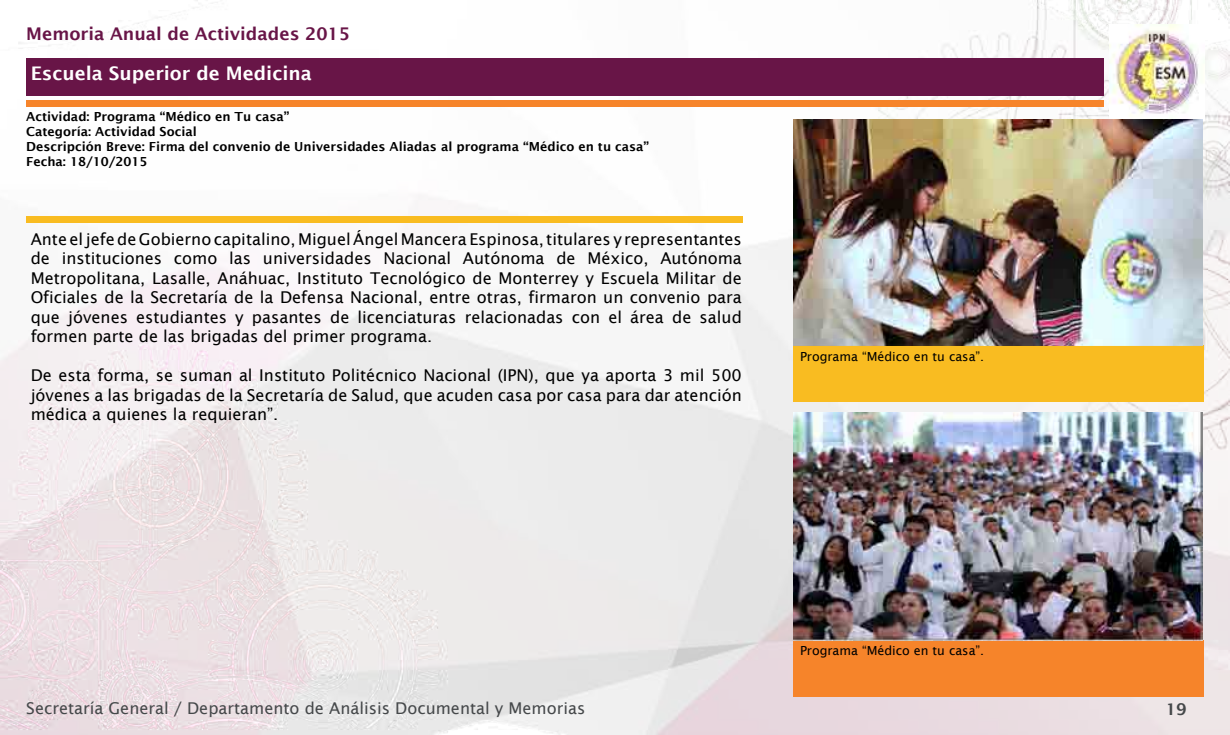
<style>
.page{position:relative;width:1230px;height:735px;background:#fff}
.page>*{position:absolute;margin:0;border:0;box-sizing:border-box;transform-origin:0 0}
.t1{font:600 18.75px "Lucida Sans";color:#fff}
.t2{font:600 17.5px "Lucida Sans";color:#681547}
.t3{font:16.25px/19.5px "Lucida Sans";color:#000;text-align:justify}
.t4{font:16.25px "Lucida Sans";color:#45484a}
.t5{font:600 16.25px "Lucida Sans";color:#45484a}
.t6{font:600 12.5px/15px "Lucida Sans";color:#000}
.t7{font:12.5px "Lucida Sans";color:#000}
</style>
<div class="page">
<img style="left:0;top:0;width:1230px;height:735px">
<img style="left:1109px;top:24px;width:95px;height:97px">
<div style="left:26px;top:58px;width:1078px;height:38px;background:#681547"></div>
<div style="left:26px;top:216px;width:716px;height:7px;background:#f9bc21"></div>
<div style="left:26px;top:100px;width:1078px;height:6px;background:#f6842a"></div>
<div style="left:793px;top:345px;width:411px;height:57px;background:#f9bc21"></div>
<div style="left:793px;top:640px;width:411px;height:56px;background:#f6842a"></div>
<img style="left:793px;top:119px;width:410px;height:226px">
<img style="left:793px;top:412px;width:410px;height:228px">
<p class="t2" style="left:26px;top:24px;width:325px">Memoria Anual de Actividades 2015</p>
<p class="t1" style="left:31px;top:63px;width:283px">Escuela Superior de Medicina</p>
<p class="t6" style="left:26px;top:109px;width:625px">Actividad: Programa “Médico en Tu casa”<br>Categoría: Actividad Social<br>Descripción Breve: Firma del convenio de Universidades Aliadas al programa “Médico en tu casa” Fecha: 18/10/2015</p>
<p class="t3" style="left:31px;top:229px;width:713px">Ante el jefe de Gobierno capitalino, Miguel Ángel Mancera Espinosa, titulares y representantes de instituciones como las universidades Nacional Autónoma de México, Autónoma Metropolitana, Lasalle, Anáhuac, Instituto Tecnológico de Monterrey y Escuela Militar de Oficiales de la Secretaría de la Defensa Nacional, entre otras, firmaron un convenio para que jóvenes estudiantes y pasantes de licenciaturas relacionadas con el área de salud formen parte de las brigadas del primer programa.</p>
<p class="t3" style="left:31px;top:366px;width:713px">De esta forma, se suman al Instituto Politécnico Nacional (IPN), que ya aporta 3 mil 500 jóvenes a las brigadas de la Secretaría de Salud, que acuden casa por casa para dar atención médica a quienes la requieran”.</p>
<p class="t7" style="left:800px;top:350px;width:186px">Programa “Médico en tu casa”.</p>
<p class="t7" style="left:800px;top:644px;width:186px">Programa “Médico en tu casa”.</p>
<p class="t4" style="left:26px;top:699px;width:561px">Secretaría General / Departamento de Análisis Documental y Memorias</p>
<p class="t5" style="left:1166px;top:700px;width:22px">19</p>
</div>
